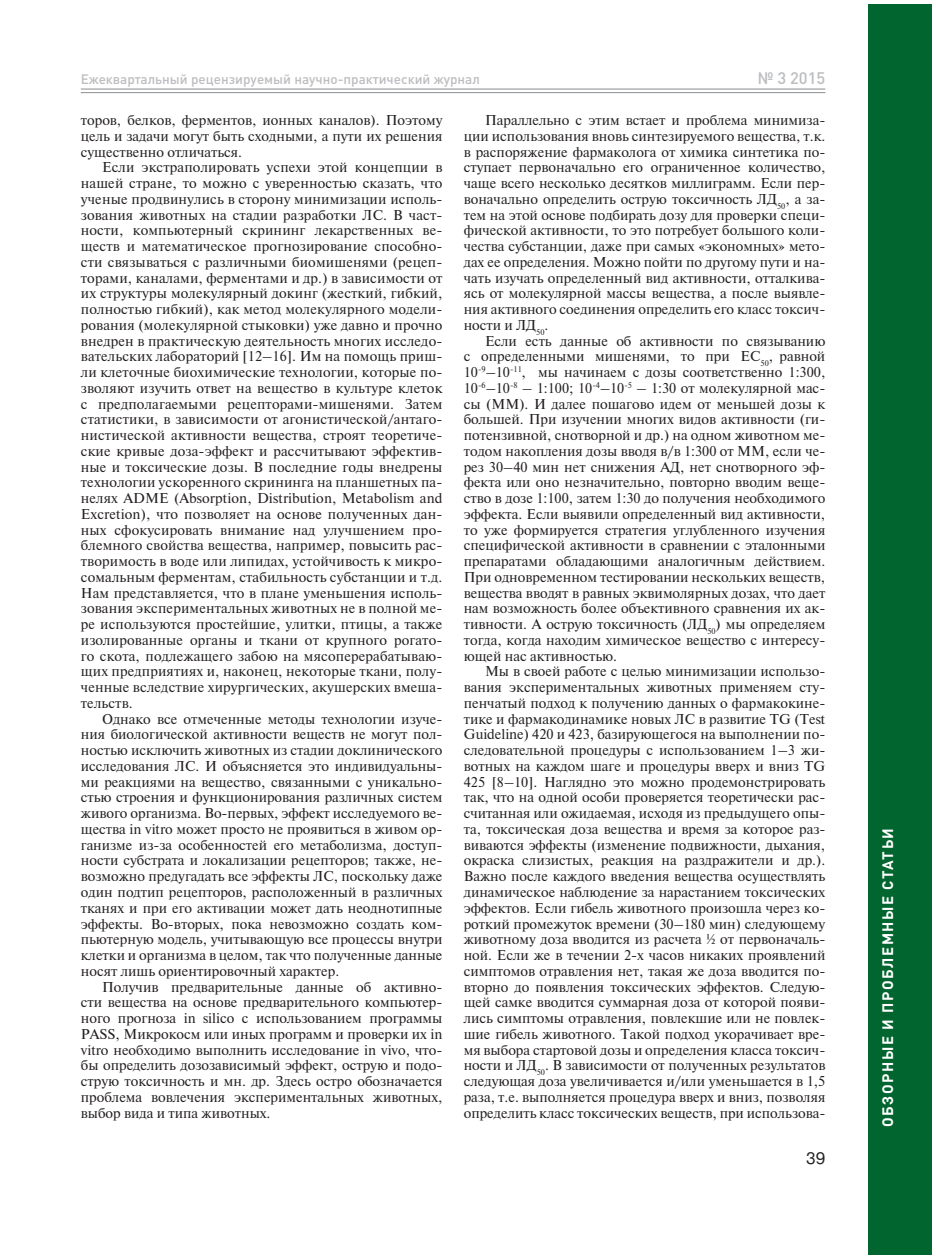
<style>
.page{position:relative;width:936px;height:1259px;background:#fff}
.page>*{position:absolute;margin:0;border:0;box-sizing:border-box;transform-origin:0 0}
.t1{font:500 16.5px "DIN Pro";color:#bcbdc0}
.t2{font:16.5px "Pragmatica";color:#231f20}
.t3{font:700 15px "DIN Pro";letter-spacing:.1em;color:#fff}
.body{font:14.25px/15.8px "Newton";color:#231f20;text-align:justify}
.t4{font:500 13.5px "DIN Pro";color:#bcbdc0}
</style>
<div class="page">
<div style="left:867px;top:4px;width:64px;height:1250px;background:#00652e"></div>
<hr style="left:81px;top:89px;width:744px;height:1px;background:#8a8c8f">
<hr style="left:81px;top:92px;width:744px;height:1px;background:#8a8c8f">
<p class="t4" style="left:81px;top:70px;width:400px">Ежеквартальный рецензируемый научно-практический журнал</p>
<p class="t1" style="left:757px;top:67px;width:69px">№ 3 2015</p>
<p class="body" style="left:81px;top:112px;width:363px">торов, белков, ферментов, ионных каналов). Поэтому цель и задачи могут быть сходными, а пути их решения существенно отличаться.</p>
<p class="body" style="left:81px;top:159px;width:363px;text-indent:21px">Если экстраполировать успехи этой концепции в нашей стране, то можно с уверенностью сказать, что ученые продвинулись в сторону минимизации исполь&shy;зования животных на стадии разработки ЛС. В част&shy;ности, компьютерный скрининг лекарственных ве&shy;ществ и математическое прогнозирование способно&shy;сти связываться с различными биомишенями (рецеп&shy;торами, каналами, ферментами и др.) в зависимости от их структуры молекулярный докинг (жесткий, гибкий, полностью гибкий), как метод молекулярного модели&shy;рования (молекулярной стыковки) уже давно и прочно внедрен в практическую деятельность многих исследо&shy;вательских лабораторий [12–16]. Им на помощь приш&shy;ли клеточные биохимические технологии, которые по&shy;зволяют изучить ответ на вещество в культуре клеток с предполагаемыми рецепторами-мишенями. Затем статистики, в зависимости от агонистической/антаго&shy;нистической активности вещества, строят теоретиче&shy;ские кривые доза-эффект и рассчитывают эффектив&shy;ные и токсические дозы. В последние годы внедрены технологии ускоренного скрининга на планшетных па&shy;нелях ADME (Absorption, Distribution, Metabolism and Excretion), что позволяет на основе полученных дан&shy;ных сфокусировать внимание над улучшением про&shy;блемного свойства вещества, например, повысить рас&shy;творимость в воде или липидах, устойчивость к микро&shy;сомальным ферментам, стабильность субстанции и т.д.<br>Нам представляется, что в плане уменьшения исполь&shy;зования экспериментальных животных не в полной ме&shy;ре используются простейшие, улитки, птицы, а также изолированные органы и ткани от крупного рогато&shy;го скота, подлежащего забою на мясоперерабатываю&shy;щих предприятиях и, наконец, некоторые ткани, полу&shy;ченные вследствие хирургических, акушерских вмеша&shy;тельств.</p>
<p class="body" style="left:81px;top:710px;width:363px;text-indent:21px">Однако все отмеченные методы технологии изуче&shy;ния биологической активности веществ не могут пол&shy;ностью исключить животных из стадии доклинического исследования ЛС. И объясняется это индивидуальны&shy;ми реакциями на вещество, связанными с уникально&shy;стью строения и функционирования различных систем живого организма. Во-первых, эффект исследуемого ве&shy;щества in vitro может просто не проявиться в живом ор&shy;ганизме из-за особенностей его метаболизма, доступ&shy;ности субстрата и локализации рецепторов; также, не&shy;возможно предугадать все эффекты ЛС, поскольку даже один подтип рецепторов, расположенный в различных тканях и при его активации может дать неоднотипные эффекты. Во-вторых, пока невозможно создать ком&shy;пьютерную модель, учитывающую все процессы внутри клетки и организма в целом, так что полученные данные носят лишь ориентировочный характер.</p>
<p class="body" style="left:81px;top:978px;width:363px;text-indent:21px">Получив предварительные данные об активно&shy;сти вещества на основе предварительного компьютер&shy;ного прогноза in silico с использованием программы PASS, Микрокосм или иных программ и проверки их in vitro необходимо выполнить исследование in vivo, что&shy;бы определить дозозависимый эффект, острую и подо&shy;струю токсичность и мн. др. Здесь остро обозначается проблема вовлечения экспериментальных животных, выбор вида и типа животных.</p>
<p class="body" style="left:463px;top:112px;width:363px;text-indent:21px">Параллельно с этим встает и проблема минимиза&shy;ции использования вновь синтезируемого вещества, т.к. в распоряжение фармаколога от химика синтетика по&shy;ступает первоначально его ограниченное количество, чаще всего несколько десятков миллиграмм. Если пер&shy;воначально определить острую токсичность ЛД<sub>50</sub>, а за&shy;тем на этой основе подбирать дозу для проверки специ&shy;фической активности, то это потребует большого коли&shy;чества субстанции, даже при самых «экономных» мето&shy;дах ее определения. Можно пойти по другому пути и на&shy;чать изучать определенный вид активности, отталкива&shy;ясь от молекулярной массы вещества, а после выявле&shy;ния активного соединения определить его класс токсич&shy;ности и ЛД<sub>50</sub>.</p>
<p class="body" style="left:463px;top:332px;width:363px;text-indent:21px">Если есть данные об активности по связыванию с определенными мишенями, то при ЕС<sub>50</sub>, равной 10<sup>-9</sup>–10<sup>-11</sup>, мы начинаем с дозы соответственно 1:300, 10<sup>-6</sup>–10<sup>-8</sup> – 1:100; 10<sup>-4</sup>–10<sup>-5</sup> – 1:30 от молекулярной мас&shy;сы (ММ). И далее пошагово идем от меньшей дозы к большей. При изучении многих видов активности (ги&shy;потензивной, снотворной и др.) на одном животном ме&shy;тодом накопления дозы вводя в/в 1:300 от ММ, если че&shy;рез 30–40 мин нет снижения АД, нет снотворного эф&shy;фекта или оно незначительно, повторно вводим веще&shy;ство в дозе 1:100, затем 1:30 до получения необходимого эффекта. Если выявили определенный вид активности, то уже формируется стратегия углубленного изучения специфической активности в сравнении с эталонными препаратами обладающими аналогичным действием.<br>При одновременном тестировании нескольких веществ, вещества вводят в равных эквимолярных дозах, что дает нам возможность более объективного сравнения их ак&shy;тивности. А острую токсичность (ЛД<sub>50</sub>) мы определяем тогда, когда находим химическое вещество с интересу&shy;ющей нас активностью.</p>
<p class="body" style="left:463px;top:663px;width:363px;text-indent:21px">Мы в своей работе с целью минимизации использо&shy;вания экспериментальных животных применяем сту&shy;пенчатый подход к получению данных о фармакокине&shy;тике и фармакодинамике новых ЛС в развитие TG (Test Guideline) 420 и 423, базирующегося на выполнении по&shy;следовательной процедуры с использованием 1–3 жи&shy;вотных на каждом шаге и процедуры вверх и вниз TG 425 [8–10]. Наглядно это можно продемонстрировать так, что на одной особи проверяется теоретически рас&shy;считанная или ожидаемая, исходя из предыдущего опы&shy;та, токсическая доза вещества и время за которое раз&shy;виваются эффекты (изменение подвижности, дыхания, окраска слизистых, реакция на раздражители и др.).<br>Важно после каждого введения вещества осуществлять динамическое наблюдение за нарастанием токсических эффектов. Если гибель животного произошла через ко&shy;роткий промежуток времени (30–180 мин) следующему животному доза вводится из расчета ½ от первоначаль&shy;ной. Если же в течении 2-х часов никаких проявлений симптомов отравления нет, такая же доза вводится по&shy;вторно до появления токсических эффектов. Следую&shy;щей самке вводится суммарная доза от которой появи&shy;лись симптомы отравления, повлекшие или не повлек&shy;шие гибель животного. Такой подход укорачивает вре&shy;мя выбора стартовой дозы и определения класса токсич&shy;ности и ЛД<sub>50</sub>. В зависимости от полученных результатов следующая доза увеличивается и/или уменьшается в 1,5 раза, т.е. выполняется процедура вверх и вниз, позволяя определить класс токсических веществ, при использова-</p>
<p class="t2" style="left:806px;top:1148px;width:21px">39</p>
<p class="t3" style="left:877px;top:1127px;width:301px;rotate:-90deg">ОБЗОРНЫЕ И ПРОБЛЕМНЫЕ СТАТЬИ</p>
</div>
